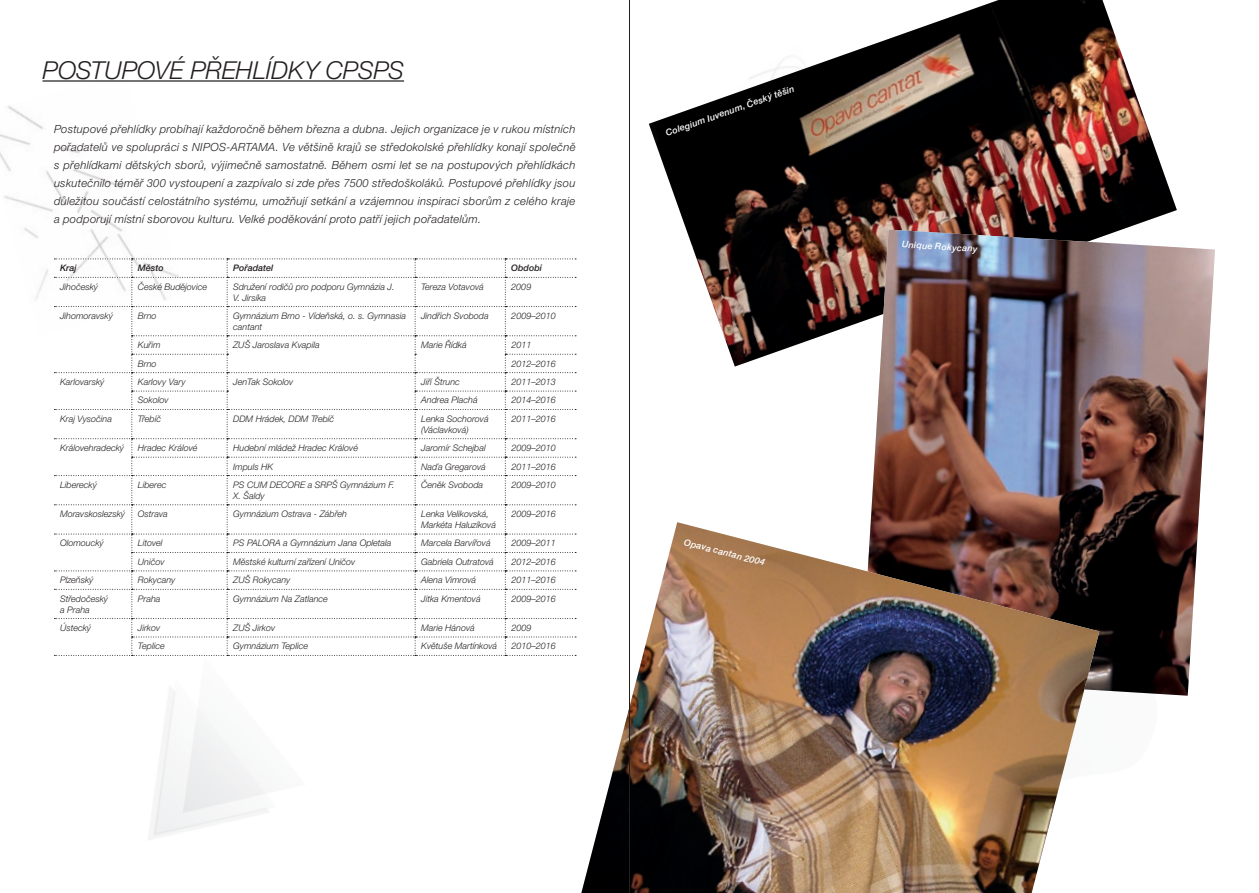
<style>
.page{position:relative;width:1259px;height:893px;background:#fff}
.page>*{position:absolute;margin:0;border:0;box-sizing:border-box;transform-origin:0 0}
.t1{font:italic 300 24.75px "Helvetica Neue LT Pro";letter-spacing:-.01em;color:#231f20}
.t2{font:italic 300 11.25px/18px "Helvetica Neue LT Pro";letter-spacing:.025em;color:#231f20;text-align:justify}
.t3{font:italic 300 9px/10.8px "Helvetica Neue LT Pro";color:#231f20}
.t4{font:italic 500 9px "Helvetica Neue LT Pro";color:#fff}
.t5{font:italic 500 9px "Helvetica Neue LT Pro";color:#231f20}
</style>
<div class="page">
<img style="left:0;top:80px;width:185px;height:220px">
<svg style="left:54px;top:259px;width:522px;height:397px"></svg>
<hr style="left:43px;top:80px;width:361px;height:2px;background:#231f20">
<img style="left:649px;top:0;width:527px;height:367px">
<img style="left:861px;top:230px;width:354px;height:466px">
<img style="left:581px;top:522px;width:518px;height:371px">
<hr style="left:629px;top:0;width:1px;height:893px;background:#231f20">
<h1 class="t1" style="left:169px;top:55px;width:37px">é přehl</h1>
<h1 class="t1" style="left:266px;top:55px;width:140px">ídk y CPSPS</h1>
<h1 class="t1" style="left:43px;top:55px;width:33px">Postupov</h1>
<p class="t2" style="left:54px;top:119px;width:523px">Postupové přehlídky probíhají každoročně během března a dubna. Jejich organizace je v rukou místních pořadatelů ve spolupráci s NIPOS-ARTAMA. Ve většině krajů se středokolské přehlídky konají společně s přehlídkami dětských sborů, výjimečně samostatně. Během osmi let se na postupových přehlídkách uskutečnilo téměř 300 vystoupení a zazpívalo si zde přes 7500 středoškoláků. Postupové přehlídky jsou důležitou součástí celostátního systému, umožňují setkání a vzájemnou inspiraci sborům z celého kraje a podporují místní sborovou kulturu. Velké poděkování proto patří jejich pořadatelům.</p>
<p class="t5" style="left:60px;top:263px;width:18px">Kraj</p>
<p class="t5" style="left:138px;top:263px;width:27px">Město</p>
<p class="t5" style="left:233px;top:263px;width:42px">Pořadatel</p>
<p class="t5" style="left:511px;top:263px;width:32px">Období</p>
<p class="t3" style="left:60px;top:281px;width:40px">Jihočeský</p>
<p class="t3" style="left:138px;top:281px;width:71px">České Budějovice</p>
<p class="t3" style="left:233px;top:281px;width:163px">Sdružení rodičů pro podporu Gymnázia J.<br>V. Jirsíka</p>
<p class="t3" style="left:421px;top:281px;width:64px">Tereza Votavová</p>
<p class="t3" style="left:511px;top:281px;width:22px">2009</p>
<p class="t3" style="left:60px;top:310px;width:54px">Jihomoravský</p>
<p class="t3" style="left:138px;top:310px;width:20px">Brno</p>
<p class="t3" style="left:233px;top:310px;width:174px">Gymnázium Brno - Vídeňská, o. s. Gymnasia cantant</p>
<p class="t3" style="left:421px;top:310px;width:69px">Jindřich Svoboda</p>
<p class="t3" style="left:511px;top:310px;width:46px">2009–2010</p>
<p class="t3" style="left:138px;top:339px;width:24px">Kuřim</p>
<p class="t3" style="left:233px;top:339px;width:88px">ZUŠ Jaroslava Kvapila</p>
<p class="t3" style="left:421px;top:339px;width:47px">Marie Řídká</p>
<p class="t3" style="left:511px;top:339px;width:22px">2011</p>
<p class="t3" style="left:138px;top:358px;width:20px">Brno</p>
<p class="t3" style="left:511px;top:358px;width:46px">2012–2016</p>
<p class="t3" style="left:60px;top:376px;width:46px">Karlovarský</p>
<p class="t3" style="left:138px;top:376px;width:50px">Karlovy Vary</p>
<p class="t3" style="left:233px;top:376px;width:62px">JenTak Sokolov</p>
<p class="t3" style="left:421px;top:376px;width:40px">Jiří Štrunc</p>
<p class="t3" style="left:511px;top:376px;width:46px">2011–2013</p>
<p class="t3" style="left:138px;top:395px;width:32px">Sokolov</p>
<p class="t3" style="left:421px;top:395px;width:58px">Andrea Plachá</p>
<p class="t3" style="left:511px;top:395px;width:46px">2014–2016</p>
<p class="t3" style="left:60px;top:413px;width:54px">Kraj Vysočina</p>
<p class="t3" style="left:138px;top:413px;width:25px">Třebíč</p>
<p class="t3" style="left:233px;top:413px;width:103px">DDM Hrádek, DDM Třebíč</p>
<p class="t3" style="left:421px;top:413px;width:69px">Lenka Sochorová (Václavková)</p>
<p class="t3" style="left:511px;top:413px;width:46px">2011–2016</p>
<p class="t3" style="left:60px;top:442px;width:66px">Královehradecký</p>
<p class="t3" style="left:138px;top:442px;width:61px">Hradec Králové</p>
<p class="t3" style="left:233px;top:442px;width:126px">Hudební mládež Hradec Králové</p>
<p class="t3" style="left:421px;top:442px;width:66px">Jaromír Schejbal</p>
<p class="t3" style="left:511px;top:442px;width:46px">2009–2010</p>
<p class="t3" style="left:233px;top:461px;width:42px">Impuls HK</p>
<p class="t3" style="left:421px;top:461px;width:66px">Naďa Gregarová</p>
<p class="t3" style="left:511px;top:461px;width:46px">2011–2016</p>
<p class="t3" style="left:60px;top:479px;width:38px">Liberecký</p>
<p class="t3" style="left:138px;top:479px;width:30px">Liberec</p>
<p class="t3" style="left:233px;top:479px;width:163px">PS CUM DECORE a SRPŠ Gymnázium F.<br>X. Šaldy</p>
<p class="t3" style="left:421px;top:479px;width:64px">Čeněk Svoboda</p>
<p class="t3" style="left:511px;top:479px;width:46px">2009–2010</p>
<p class="t3" style="left:60px;top:508px;width:67px">Moravskoslezský</p>
<p class="t3" style="left:138px;top:508px;width:32px">Ostrava</p>
<p class="t3" style="left:233px;top:508px;width:115px">Gymnázium Ostrava - Zábřeh</p>
<p class="t3" style="left:421px;top:508px;width:76px">Lenka Velikovská,<br>Markéta Haluzíková</p>
<p class="t3" style="left:511px;top:508px;width:46px">2009–2016</p>
<p class="t3" style="left:60px;top:538px;width:45px">Olomoucký</p>
<p class="t3" style="left:138px;top:538px;width:26px">Litovel</p>
<p class="t3" style="left:233px;top:538px;width:160px">PS PALORA a Gymnázium Jana Opletala</p>
<p class="t3" style="left:421px;top:538px;width:71px">Marcela Barvířová</p>
<p class="t3" style="left:511px;top:538px;width:46px">2009–2011</p>
<p class="t3" style="left:138px;top:556px;width:28px">Uničov</p>
<p class="t3" style="left:233px;top:556px;width:124px">Městské kulturní zařízení Uničov</p>
<p class="t3" style="left:421px;top:556px;width:74px">Gabriela Outratová</p>
<p class="t3" style="left:511px;top:556px;width:46px">2012–2016</p>
<p class="t3" style="left:60px;top:575px;width:35px">Plzeňský</p>
<p class="t3" style="left:138px;top:575px;width:40px">Rokycany</p>
<p class="t3" style="left:233px;top:575px;width:59px">ZUŠ Rokycany</p>
<p class="t3" style="left:421px;top:575px;width:57px">Alena Vimrová</p>
<p class="t3" style="left:511px;top:575px;width:46px">2011–2016</p>
<p class="t3" style="left:60px;top:593px;width:50px">Středočeský a Praha</p>
<p class="t3" style="left:138px;top:593px;width:24px">Praha</p>
<p class="t3" style="left:233px;top:593px;width:96px">Gymnázium Na Zatlance</p>
<p class="t3" style="left:421px;top:593px;width:61px">Jitka Kmentová</p>
<p class="t3" style="left:511px;top:593px;width:46px">2009–2016</p>
<p class="t3" style="left:60px;top:622px;width:33px">Ústecký</p>
<p class="t3" style="left:138px;top:622px;width:24px">Jirkov</p>
<p class="t3" style="left:233px;top:622px;width:44px">ZUŠ Jirkov</p>
<p class="t3" style="left:421px;top:622px;width:55px">Marie Hánová</p>
<p class="t3" style="left:511px;top:622px;width:22px">2009</p>
<p class="t3" style="left:138px;top:641px;width:28px">Teplice</p>
<p class="t3" style="left:233px;top:641px;width:76px">Gymnázium Teplice</p>
<p class="t3" style="left:421px;top:641px;width:78px">Květuše Martínková</p>
<p class="t3" style="left:511px;top:641px;width:46px">2010–2016</p>
<p class="t4" style="left:664px;top:128px;width:137px;rotate:-19deg">Colegium Iuvenum, Český těšín</p>
<p class="t4" style="left:686px;top:536px;width:85px;rotate:15deg">Opava cantan 2004</p>
<p class="t4" style="left:902px;top:239px;width:77px;rotate:4deg">Unique Rokycany</p>
</div>
